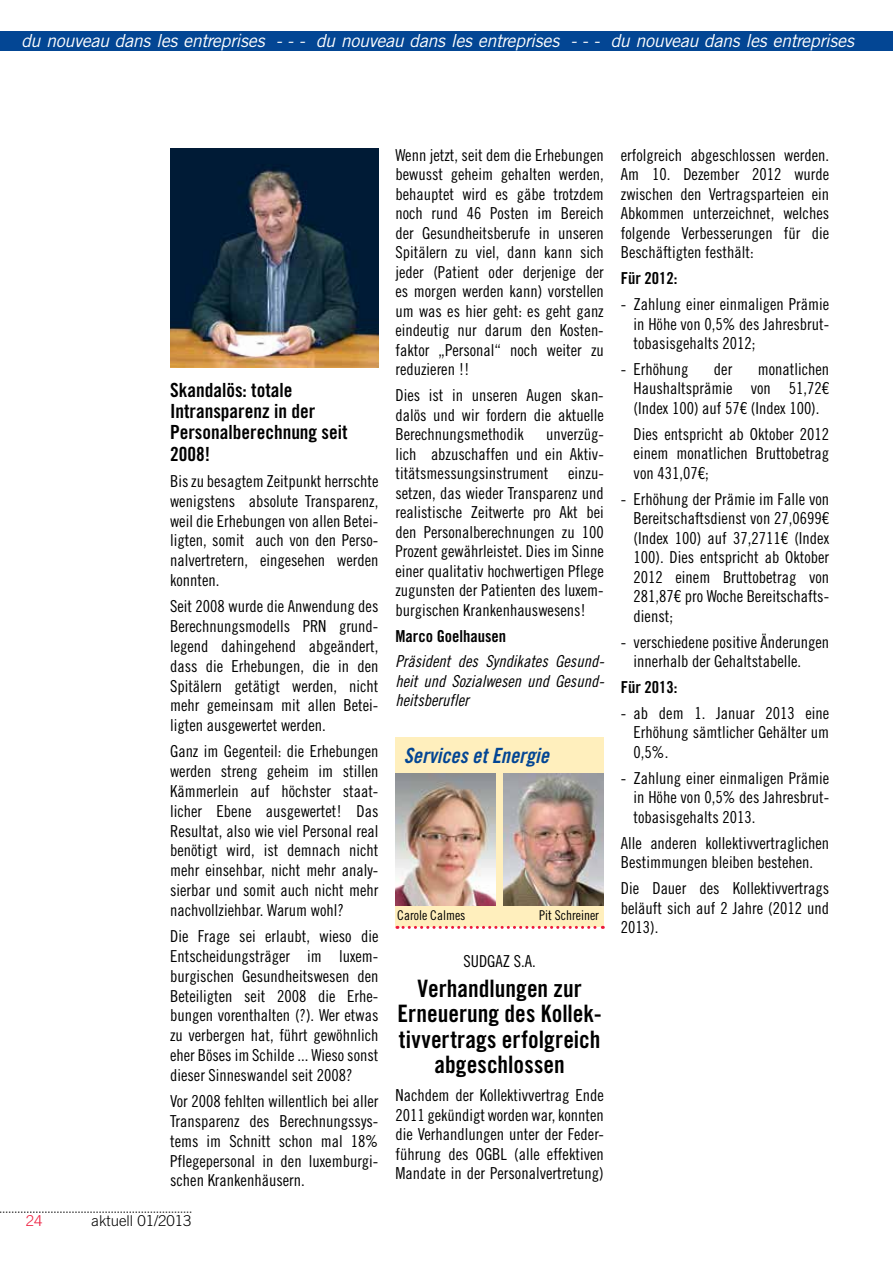
<style>
.page{position:relative;width:893px;height:1263px;background:#fff}
.page>*{position:absolute;margin:0;border:0;box-sizing:border-box;transform-origin:0 0}
.t1{font:24px/25.5px "Trade Gothic LT Std Bd Cn 20";color:#000;text-align:center}
.t2{font:21px "Trade Gothic LT Std Bd Cn 20 Obl";color:#034694}
.t3{font:19.5px/21.3px "Trade Gothic LT Std Bd Cn 20";color:#000}
.t4{font:italic 18px "Trade Gothic LT Std";letter-spacing:-.02em;color:#fff}
.t5{font:16.5px/19.5px "Trade Gothic LT Std Cn 18";color:#000;text-align:justify}
.t6{font:16.5px/19.5px "Trade Gothic LT Std Cn 18 Obl";color:#000;text-align:justify}
.t7{font:16.5px "Trade Gothic LT Std Bd Cn 20";color:#000}
.t8{font:300 15px "Trade Gothic LT Std";color:#000}
.t9{font:300 15px "Trade Gothic LT Std";color:#ed1a3b}
.t10{font:13.5px "Trade Gothic LT Std Cn 18";color:#000}
</style>
<div class="page">
<svg style="left:0;top:1212px;width:191px;height:1px"></svg>
<div style="left:0;top:31px;width:893px;height:20px;background:#034694"></div>
<div style="left:395px;top:737px;width:209px;height:189px;background:#ffefbd"></div>
<svg style="left:397px;top:926px;width:206px;height:3px"></svg>
<img style="left:503px;top:774px;width:101px;height:131px">
<img style="left:395px;top:774px;width:101px;height:131px">
<img style="left:170px;top:149px;width:208px;height:218px">
<p class="t4" style="left:21px;top:29px;width:835px">du nouveau dans les entreprises - - - du nouveau dans les entreprises - - - du nouveau dans les entreprises</p>
<p class="t3" style="left:170px;top:379px;width:179px">Skandalös: totale<br>Intransparenz in der<br>Personalberechnung seit<br>2008!</p>
<p class="t5" style="left:170px;top:471px;width:210px">Bis zu besagtem Zeitpunkt herrschte wenigstens absolute Transparenz, weil die Erhebungen von allen Betei&shy;ligten, somit auch von den Perso&shy;nalvertretern, eingesehen werden konnten.</p>
<p class="t5" style="left:170px;top:596px;width:210px">Seit 2008 wurde die Anwendung des Berechnungsmodells PRN grund&shy;legend dahingehend abgeändert, dass die Erhebungen, die in den Spitälern getätigt werden, nicht mehr gemeinsam mit allen Betei&shy;ligten ausgewertet werden.</p>
<p class="t5" style="left:170px;top:741px;width:210px">Ganz im Gegenteil: die Erhebungen werden streng geheim im stillen Kämmerlein auf höchster staat&shy;licher Ebene ausgewertet! Das Resultat, also wie viel Personal real benötigt wird, ist demnach nicht mehr einsehbar, nicht mehr analy&shy;sierbar und somit auch nicht mehr nachvollziehbar. Warum wohl?</p>
<p class="t5" style="left:170px;top:926px;width:210px">Die Frage sei erlaubt, wieso die Entscheidungsträger im luxem&shy;burgischen Gesundheitswesen den Beteiligten seit 2008 die Erhe&shy;bungen vorenthalten (?). Wer etwas zu verbergen hat, führt gewöhnlich eher Böses im Schilde ... Wieso sonst dieser Sinneswandel seit 2008?</p>
<p class="t5" style="left:170px;top:1091px;width:210px">Vor 2008 fehlten willentlich bei aller Transparenz des Berechnungssys&shy;tems im Schnitt schon mal 18% Pflegepersonal in den luxemburgi&shy;schen Krankenhäusern.</p>
<p class="t9" style="left:26px;top:1212px;width:18px">24</p>
<p class="t8" style="left:91px;top:1212px;width:102px">aktuell 01/2013</p>
<p class="t5" style="left:395px;top:145px;width:210px">Wenn jetzt, seit dem die Erhebungen bewusst geheim gehalten werden, behauptet wird es gäbe trotzdem noch rund 46 Posten im Bereich der Gesundheitsberufe in unseren Spitälern zu viel, dann kann sich jeder (Patient oder derjenige der es morgen werden kann) vorstellen um was es hier geht: es geht ganz eindeutig nur darum den Kosten&shy;faktor „Personal“ noch weiter zu reduzieren !!</p>
<p class="t5" style="left:395px;top:385px;width:210px">Dies ist in unseren Augen skan&shy;dalös und wir fordern die aktuelle Berechnungsmethodik</p>
<p class="t5" style="left:395px;top:424px;width:210px;text-indent:151px">unverzüg&shy;lich abzuschaffen und ein Aktiv&shy;titätsmessungsinstrument einzu&shy;setzen, das wieder Transparenz und realistische Zeitwerte pro Akt bei den Personalberechnungen zu 100<br>Prozent gewährleistet. Dies im Sinne einer qualitativ hochwertigen Pflege zugunsten der Patienten des luxem&shy;burgischen Krankenhauswesens!</p>
<p class="t7" style="left:395px;top:626px;width:112px">Marco Goelhausen</p>
<p class="t6" style="left:395px;top:652px;width:210px">Präsident des Syndikates Gesund&shy;heit und Sozialwesen und Gesund&shy;heitsberufler</p>
<p class="t2" style="left:404px;top:743px;width:147px">Services et Energie</p>
<p class="t10" style="left:397px;top:907px;width:70px">Carole Calmes</p>
<p class="t10" style="left:539px;top:907px;width:61px">Pit Schreiner</p>
<p class="t5" style="left:463px;top:951px;width:74px">SUDGAZ S.A.</p>
<h1 class="t1" style="left:397px;top:975px;width:206px">Verhandlungen zur<br>Erneuerung des Kollek&shy;tivvertrags erfolgreich abgeschlossen</h1>
<p class="t5" style="left:395px;top:1085px;width:210px">Nachdem der Kollektivvertrag Ende 2011 gekündigt worden war, konnten die Verhandlungen unter der Feder&shy;führung des OGBL (alle effektiven Mandate in der Personalvertretung)</p>
<p class="t5" style="left:621px;top:145px;width:210px">erfolgreich abgeschlossen werden.<br>Am 10. Dezember 2012 wurde zwischen den Vertragsparteien ein Abkommen unterzeichnet, welches folgende Verbesserungen für die Beschäftigten festhält:</p>
<p class="t7" style="left:621px;top:268px;width:58px">Für 2012:</p>
<p class="t5" style="left:634px;top:294px;width:197px;text-indent:-13px">- Zahlung einer einmaligen Prämie in Höhe von 0,5% des Jahresbrut&shy;tobasisgehalts 2012;</p>
<p class="t5" style="left:621px;top:359px;width:69px">- Erhöhung</p>
<p class="t5" style="left:714px;top:359px;width:20px">der</p>
<p class="t5" style="left:634px;top:359px;width:197px;text-indent:124px">monatlichen Haushaltsprämie von 51,72€ (Index 100) auf 57€ (Index 100).</p>
<p class="t5" style="left:634px;top:424px;width:197px">Dies entspricht ab Oktober 2012 einem monatlichen Bruttobetrag von 431,07€;</p>
<p class="t5" style="left:634px;top:489px;width:197px;text-indent:-13px">- Erhöhung der Prämie im Falle von Bereitschaftsdienst von 27,0699€ (Index 100) auf 37,2711€ (Index 100). Dies entspricht ab Oktober 2012 einem Bruttobetrag von 281,87€ pro Woche Bereitschafts&shy;dienst;</p>
<p class="t5" style="left:634px;top:632px;width:197px;text-indent:-13px">- verschiedene positive Änderungen innerhalb der Gehaltstabelle.</p>
<p class="t7" style="left:621px;top:677px;width:58px">Für 2013:</p>
<p class="t5" style="left:634px;top:703px;width:197px;text-indent:-13px">- ab dem 1. Januar 2013 eine Erhöhung sämtlicher Gehälter um 0,5%.</p>
<p class="t5" style="left:634px;top:768px;width:197px;text-indent:-13px">- Zahlung einer einmaligen Prämie in Höhe von 0,5% des Jahresbrut&shy;tobasisgehalts 2013.</p>
<p class="t5" style="left:621px;top:833px;width:210px">Alle anderen kollektivvertraglichen<br>Bestimmungen bleiben bestehen.</p>
<p class="t5" style="left:621px;top:878px;width:210px">Die Dauer des Kollektivvertrags beläuft sich auf 2 Jahre (2012 und 2013).</p>
</div>
